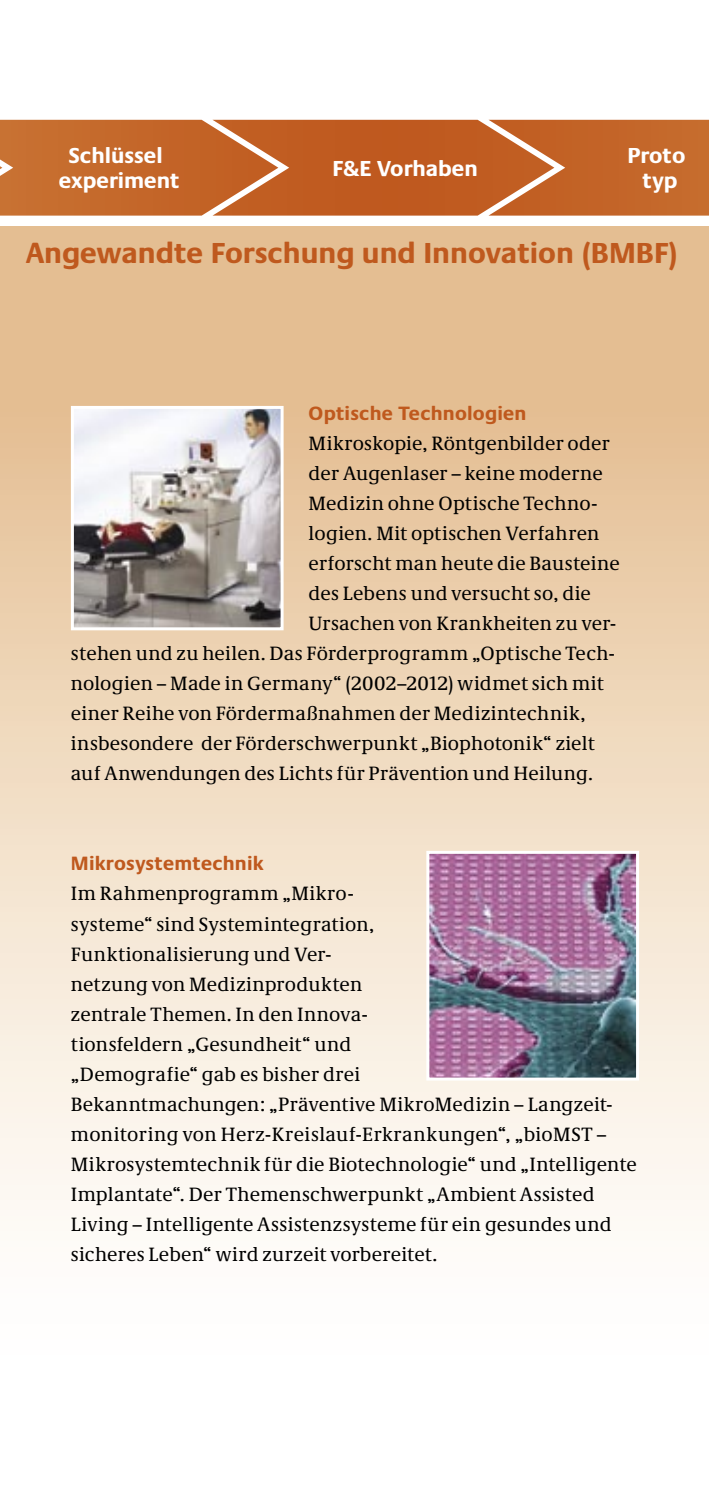
<style>
.page{position:relative;width:709px;height:1489px;background:#fff}
.page>*{position:absolute;margin:0;border:0;box-sizing:border-box;transform-origin:0 0}
.t1{font:700 30px "Neue Praxis";color:#bf591e}
.t2{font:700 22.5px/25px "Neue Praxis";color:#fff;text-align:center}
.t3{font:20px/30px "Neue Demos";letter-spacing:.015em;color:#000}
.t4{font:700 20px "Neue Praxis";letter-spacing:.01em;color:#bf591e}
</style>
<div class="page">
<div style="left:0;top:226px;width:709px;height:1262px;background:linear-gradient(to bottom,#e2b887,#fff)"></div>
<svg style="left:0;top:120px;width:709px;height:96px;background:#c4672d"></svg>
<img style="left:75px;top:410px;width:204px;height:216px">
<div style="left:71px;top:406px;width:212px;height:224px;border:3px solid #fff"></div>
<img style="left:430px;top:854px;width:205px;height:222px">
<div style="left:426px;top:850px;width:213px;height:230px;border:3px solid #fff"></div>
<p class="t2" style="left:59px;top:143px;width:122px">Schlüssel experiment</p>
<p class="t2" style="left:332px;top:156px;width:147px">F&amp;E Vorhaben</p>
<p class="t2" style="left:627px;top:143px;width:59px">Proto typ</p>
<h2 class="t1" style="left:26px;top:235px;width:653px">Angewandte Forschung und Innovation (BMBF)</h2>
<h3 class="t4" style="left:308px;top:401px;width:219px">Optische Technologien</h3>
<p class="t3" style="left:308px;top:428px;width:302px">Mikroskopie, Röntgenbilder oder</p>
<p class="t3" style="left:308px;top:458px;width:296px">der Augenlaser – keine moderne</p>
<p class="t3" style="left:308px;top:488px;width:290px">Medizin ohne Optische Techno-</p>
<p class="t3" style="left:308px;top:518px;width:292px">logien. Mit optischen Verfahren</p>
<p class="t3" style="left:308px;top:548px;width:313px">erforscht man heute die Bausteine</p>
<p class="t3" style="left:308px;top:578px;width:284px">des Lebens und versucht so, die</p>
<p class="t3" style="left:308px;top:608px;width:309px">Ursachen von Krankheiten zu ver-</p>
<p class="t3" style="left:71px;top:638px;width:545px">stehen und zu heilen. Das Förderprogramm „Optische Tech-</p>
<p class="t3" style="left:71px;top:668px;width:534px">nologien – Made in Germany“ (2002–2012) widmet sich mit</p>
<p class="t3" style="left:71px;top:698px;width:516px">einer Reihe von Fördermaßnahmen der Medizintechnik,</p>
<p class="t3" style="left:71px;top:728px;width:525px">insbesondere der Förderschwerpunkt „Biophotonik“ zielt</p>
<p class="t3" style="left:71px;top:758px;width:523px">auf Anwendungen des Lichts für Prävention und Heilung.</p>
<h3 class="t4" style="left:71px;top:851px;width:194px">Mikrosystemtechnik</h3>
<p class="t3" style="left:71px;top:878px;width:567px">Im Rahmenprogramm „Mikro-<br>systeme“ sind Systemintegration,<br>Funktionalisierung und Ver-<br>netzung von Medizinprodukten<br>zentrale Themen. In den Innova-<br>tionsfeldern „Gesundheit“ und<br>„Demografie“ gab es bisher drei<br>Bekanntmachungen: „Präventive MikroMedizin – Langzeit&shy;monitoring von Herz-Kreislauf-Erkrankungen“, „bioMST – Mikrosystemtechnik für die Biotechnologie“ und „Intelligente Implantate“. Der Themenschwerpunkt „Ambient Assisted Living – Intelligente Assistenzsysteme für ein gesundes und sicheres Leben“ wird zurzeit vorbereitet.</p>
</div>
